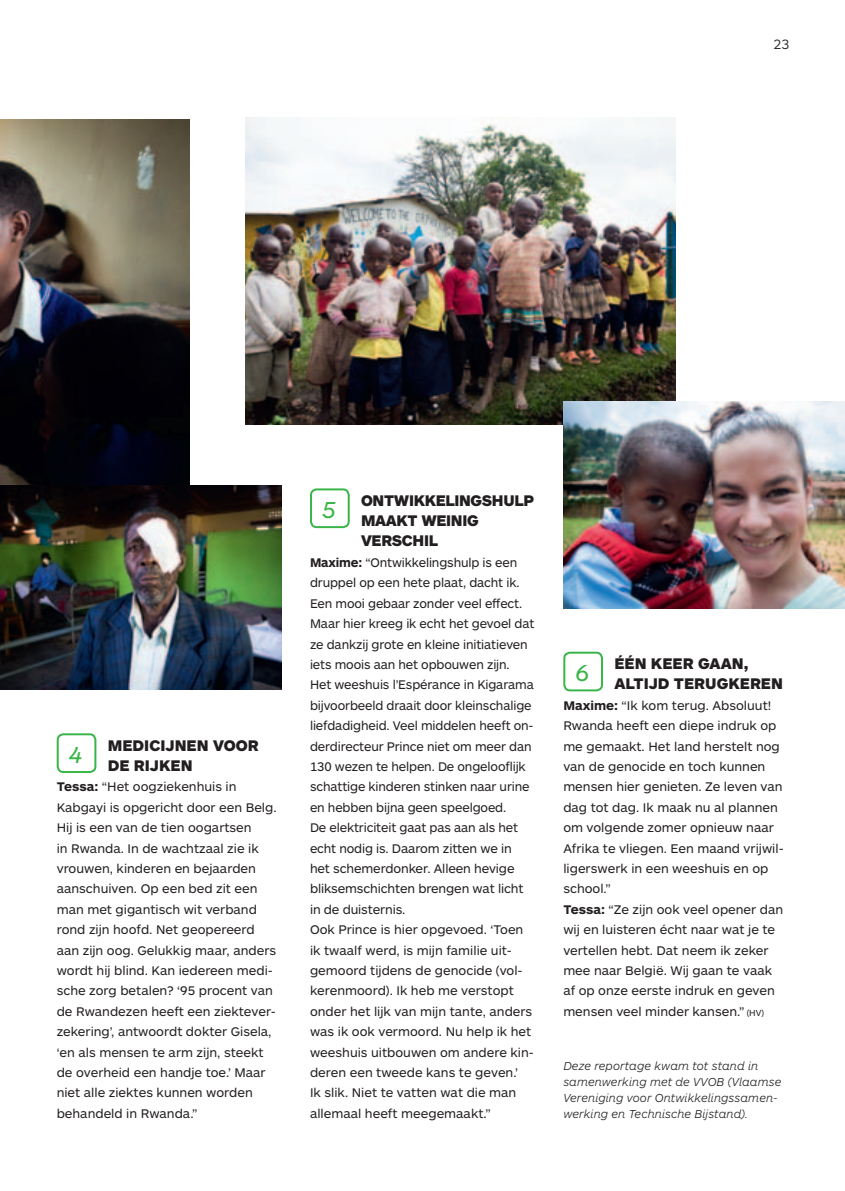
<style>
.page{position:relative;width:845px;height:1191px;background:#fff}
.page>*{position:absolute;margin:0;border:0;box-sizing:border-box;transform-origin:0 0}
.t1{font:italic 24px "ARS Maquette Pro";color:#3ab54a}
.t2{font:900 16px/20.4px "ARS Maquette Pro";color:#231f20}
.t3{font:900 16px/20.4px "ARS Maquette Pro";letter-spacing:-.02em;color:#231f20}
.t4{font:300 14px "ARS Maquette Pro";color:#231f20}
.t5{font:13px/20.4px "ARS Maquette Pro";color:#231f20}
.t6{font:italic 300 12px/16px "ARS Maquette Pro";color:#231f20}
.s1{font-weight:700}
.s2{font-size:9px}
</style>
<div class="page">
<div style="left:57px;top:733px;width:39px;height:40px;border:2px solid #3ab54a;border-radius:6px"></div>
<div style="left:310px;top:488px;width:40px;height:40px;border:2px solid #3ab54a;border-radius:6px"></div>
<div style="left:563px;top:651px;width:40px;height:40px;border:2px solid #3ab54a;border-radius:6px"></div>
<img style="left:0;top:120px;width:189px;height:365px">
<img style="left:0;top:485px;width:282px;height:204px">
<img style="left:246px;top:118px;width:430px;height:306px">
<img style="left:563px;top:401px;width:282px;height:207px">
<p class="t4" style="left:773px;top:35px;width:18px">23</p>
<h1 class="t1" style="left:69px;top:739px;width:15px">4</h1>
<p class="t2" style="left:108px;top:734px;width:152px">MEDICIJNEN VOOR<br>DE RIJKEN</p>
<p class="t5" style="left:57px;top:776px;width:221px"><span class="s1">Tessa:</span> “Het oogziekenhuis in<br>Kabgayi is opgericht door een Belg.<br>H ij is een van de tien oogartsen<br>in Rwanda. I n de wachtzaal zie ik vrouwen, kinderen en bejaarden aanschuiven. Op een bed zit een man met gigantisch wit verband rond zijn hoofd. Net geopereerd aan zijn oog. Gelukkig maar, anders wordt hij blind. Kan iedereen medi&shy;sche zorg betalen? ‘95 procent van de Rwandezen heeft een ziektever&shy;zekering’, antwoordt dokter Gisela, ‘en als mensen te arm zijn, steekt de overheid een handje toe.’ Maar niet alle ziektes kunnen worden behandeld in Rwanda.”</p>
<h1 class="t1" style="left:322px;top:494px;width:15px">5</h1>
<p class="t3" style="left:361px;top:489px;width:174px">ONTWIKKELINGSHULP<br>MAAKT WEINIG<br>VERSCHIL</p>
<p class="t5" style="left:310px;top:551px;width:226px"><span class="s1">Maxime:</span> “Ontwikkelingshulp is een druppel op een hete plaat, dacht ik.<br>Een mooi gebaar zonder veel effect.<br>Maar hier kreeg ik echt het gevoel dat ze dankzij grote en kleine initiatieven iets moois aan het opbouwen zijn.<br>Het weeshuis l’Espérance in Kigarama bijvoorbeeld draait door kleinschalige liefdadigheid. Veel middelen heeft on&shy;derdirecteur Prince niet om meer dan 130 wezen te helpen. De ongelooflijk schattige kinderen stinken naar urine en hebben bijna geen speelgoed.<br>De elektriciteit gaat pas aan als het echt nodig is. Daarom zitten we in het schemerdonker. Alleen hevige bliksemschichten brengen wat licht in de duisternis.<br>Ook Prince is hier opgevoed. ‘Toen ik twaalf werd, is mijn familie uit&shy;gemoord tijdens de genocide (vol&shy;kerenmoord). I k heb me verstopt onder het lijk van mijn tante, anders was ik ook vermoord. Nu help ik het weeshuis uitbouwen om andere kin&shy;deren een tweede kans te geven.’<br>I k slik. Niet te vatten wat die man allemaal heeft meegemaakt.”</p>
<h1 class="t1" style="left:575px;top:657px;width:15px">6</h1>
<p class="t2" style="left:614px;top:652px;width:170px">ÉÉN KEER GAAN,<br>ALTIJD TERUGKEREN</p>
<p class="t5" style="left:563px;top:694px;width:222px"><span class="s1">Maxime:</span> “I k kom terug. Absoluut!<br>Rwanda heeft een diepe indruk op me gemaakt. Het land herstelt nog van de genocide en toch kunnen mensen hier genieten. Ze leven van dag tot dag. I k maak nu al plannen om volgende zomer opnieuw naar<br>Afrika te vliegen. Een maand vrijwil&shy;ligerswerk in een weeshuis en op school.”<br><span class="s1">Tessa:</span> “Ze zijn ook veel opener dan wij en luisteren écht naar wat je te vertellen hebt. Dat neem ik zeker mee naar België. Wij gaan te vaak af op onze eerste indruk en geven mensen veel minder kansen.” <span class="s2">(HV)</span></p>
<p class="t6" style="left:563px;top:1057px;width:220px">Deze reportage kwam tot stand in samenwerking met de VVOB (Vlaamse Vereniging voor Ontwikkelingssamen&shy;werking en Technische Bijstand).</p>
</div>
